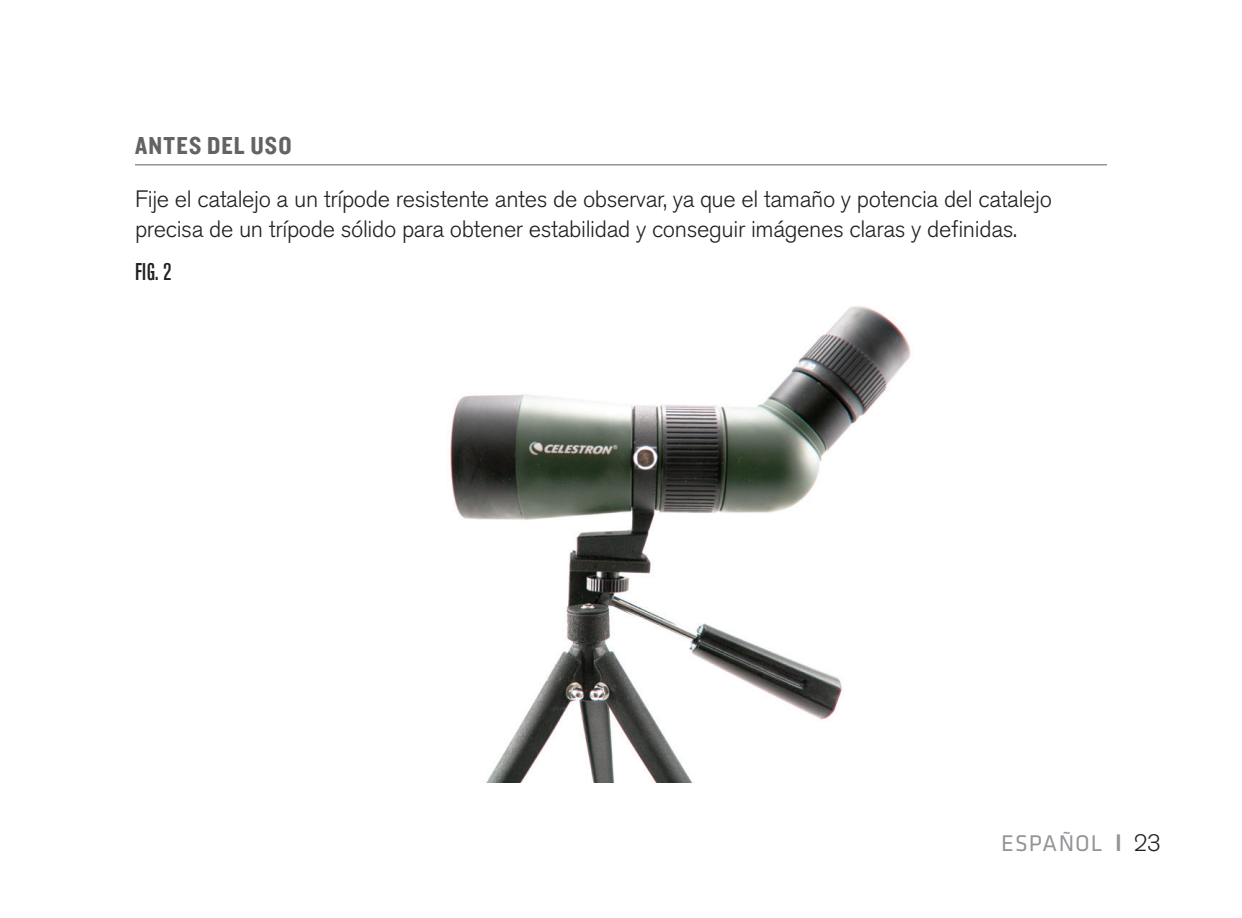
<style>
.page{position:relative;width:1242px;height:918px;background:#fff}
.page>*{position:absolute;margin:0;border:0;box-sizing:border-box;transform-origin:0 0}
.Heading{font:25.5px "Knockout HTF50 Welterweight";letter-spacing:.05em;color:#636366}
.Note___Hints_Body{font:500 condensed 24px "Akzidenz Grotesk BE";color:#231f20}
.Body_Basic{font:300 23.4px/30px "Akzidenz Grotesk BE";letter-spacing:-.015em;color:#231f20}
.Body_Basic-2{font:23.4px "Klavika Basic";letter-spacing:.045em;color:#939598}
.s1{font-family:"Akzidenz Grotesk BE";font-weight:500}
.s2{font-family:"Akzidenz Grotesk BE";font-weight:300;color:#231f20}
</style>
<div class="page">
<hr style="left:135px;top:164px;width:972px;height:1px;background:#636366">
<img style="left:450px;top:306px;width:461px;height:477px">
<p class="Heading" style="left:135px;top:132px;width:158px">ANTES DEL USO</p>
<p class="Body_Basic" style="left:135px;top:184px;width:919px">Fije el catalejo a un trípode resistente antes de observar, ya que el tamaño y potencia del catalejo precisa de un trípode sólido para obtener estabilidad y conseguir imágenes claras y definidas.</p>
<p class="Note___Hints_Body" style="left:135px;top:258px;width:38px">FIG. 2</p>
<p class="Body_Basic-2" style="left:1001px;top:827px;width:161px">ESPAÑOL <span class="s1">I</span> <span class="s2">23</span></p>
</div>
